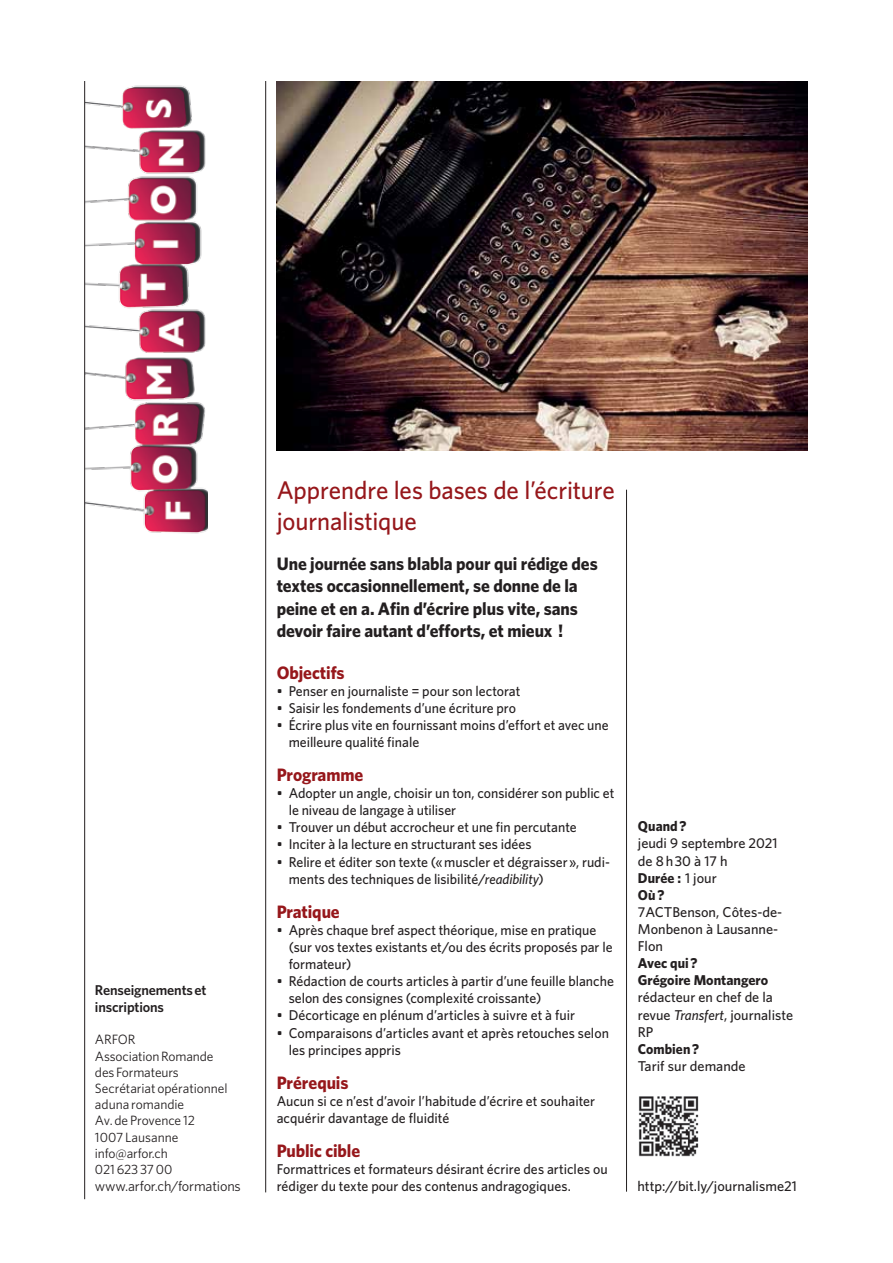
<style>
.page{position:relative;width:893px;height:1263px;background:#fff}
.page>*{position:absolute;margin:0;border:0;box-sizing:border-box;transform-origin:0 0}
.t1{font:500 25.5px/31.5px "Whitney HTF";letter-spacing:-.005em;color:#96171b}
.t2{font:700 18px/22.5px "Whitney HTF";letter-spacing:-.005em;color:#231f20}
.t3{font:700 18px "Whitney HTF";letter-spacing:-.005em;color:#96171b}
.t4{font:500 14.25px/17.1px "Whitney HTF";color:#231f20}
.t5{font:700 14.25px/17.1px "Whitney HTF";color:#231f20}
.t6{font:600 14.25px/17.1px "Whitney HTF";letter-spacing:-.01em;color:#231f20}
.t7{font:14.25px "Whitney HTF";letter-spacing:-.01em;color:#231f20}
.t8{font:13.5px/16.2px "Whitney HTF";letter-spacing:-.01em;color:#231f20}
.s1{font-style:italic}
.s2{font-weight:700}
</style>
<div class="page">
<hr style="left:265px;top:81px;width:1px;height:1111px;background:#231f20">
<img style="left:86px;top:85px;width:121px;height:449px">
<hr style="left:84px;top:81px;width:1px;height:1118px;background:#231f20">
<img style="left:639px;top:1096px;width:60px;height:61px">
<hr style="left:626px;top:490px;width:1px;height:702px;background:#231f20">
<img style="left:276px;top:81px;width:531px;height:370px">
<p class="t6" style="left:95px;top:981px;width:113px">Renseignementset inscriptions</p>
<p class="t8" style="left:95px;top:1031px;width:134px">ARFOR<br>Association Romande des Formateurs<br>Secrétariat opérationnel aduna romandie<br>Av. de Provence 12<br>1007 Lausanne info@arfor.ch<br>021 623 37 00</p>
<p class="t7" style="left:95px;top:1178px;width:147px">www.arfor.ch/formations</p>
<h1 class="t1" style="left:277px;top:473px;width:340px">Apprendre les bases de l’écriture journalistique</h1>
<p class="t2" style="left:277px;top:552px;width:323px">Une journée sans blabla pour qui rédige des textes occasionnellement, se donne de la peine et en a. Afin d’écrire plus vite, sans devoir faire autant d’efforts, et mieux !</p>
<p class="t3" style="left:277px;top:662px;width:70px">Objectifs</p>
<p class="t4" style="left:277px;top:682px;width:245px">• Penser en journaliste = pour son lectorat</p>
<p class="t4" style="left:277px;top:699px;width:241px">• Saisir les fondements d’une écriture pro</p>
<p class="t4" style="left:289px;top:716px;width:321px;text-indent:-12px">• Écrire plus vite en fournissant moins d’effort et avec une meilleure qualité finale</p>
<p class="t3" style="left:277px;top:764px;width:88px">Programme</p>
<p class="t4" style="left:289px;top:784px;width:327px;text-indent:-12px">• Adopter un angle, choisir un ton, considérer son public et le niveau de langage à utiliser</p>
<p class="t4" style="left:277px;top:818px;width:301px">• Trouver un début accrocheur et une fin percutante</p>
<p class="t4" style="left:277px;top:835px;width:256px">• Inciter à la lecture en structurant ses idées</p>
<p class="t4" style="left:289px;top:853px;width:323px;text-indent:-12px">• Relire et éditer son texte («muscler et dégraisser», rudi&shy;ments des techniques de lisibilité/<span class="s1">readibility</span>)</p>
<p class="t3" style="left:277px;top:901px;width:65px">Pratique</p>
<p class="t4" style="left:289px;top:921px;width:325px;text-indent:-12px">• Après chaque bref aspect théorique, mise en pratique (sur vos textes existants et/ou des écrits proposés par le formateur)</p>
<p class="t4" style="left:289px;top:972px;width:327px;text-indent:-12px">• Rédaction de courts articles à partir d’une feuille blanche selon des consignes (complexité croissante)</p>
<p class="t4" style="left:277px;top:1006px;width:300px">• Décorticage en plénum d’articles à suivre et à fuir</p>
<p class="t4" style="left:289px;top:1024px;width:322px;text-indent:-12px">• Comparaisons d’articles avant et après retouches selon les principes appris</p>
<p class="t3" style="left:277px;top:1072px;width:73px">Prérequis</p>
<p class="t4" style="left:277px;top:1092px;width:320px">Aucun si ce n’est d’avoir l’habitude d’écrire et souhaiter acquérir davantage de fluidité</p>
<p class="t3" style="left:277px;top:1140px;width:85px">Public cible</p>
<p class="t4" style="left:277px;top:1160px;width:332px">Formattrices et formateurs désirant écrire des articles ou rédiger du texte pour des contenus andragogiques.</p>
<p class="t5" style="left:638px;top:817px;width:50px">Quand?</p>
<p class="t4" style="left:638px;top:834px;width:141px">jeudi 9 septembre 2021 de 8h30 à 17 h<br><span class="s2">Durée :</span> 1 jour<br><span class="s2">Où?</span></p>
<p class="t4" style="left:638px;top:903px;width:146px">7ACTBenson, Côtes-de-<br>Monbenon à Lausanne-<br>Flon</p>
<p class="t5" style="left:638px;top:954px;width:132px">Avec qui?<br>Grégoire Montangero</p>
<p class="t4" style="left:638px;top:988px;width:157px">rédacteur en chef de la revue <span class="s1">Transfert</span>, journaliste<br>RP</p>
<p class="t5" style="left:638px;top:1040px;width:63px">Combien?</p>
<p class="t4" style="left:638px;top:1057px;width:109px">Tarif sur demande</p>
<p class="t4" style="left:637px;top:1177px;width:161px">http://bit.ly/journalisme21</p>
</div>
